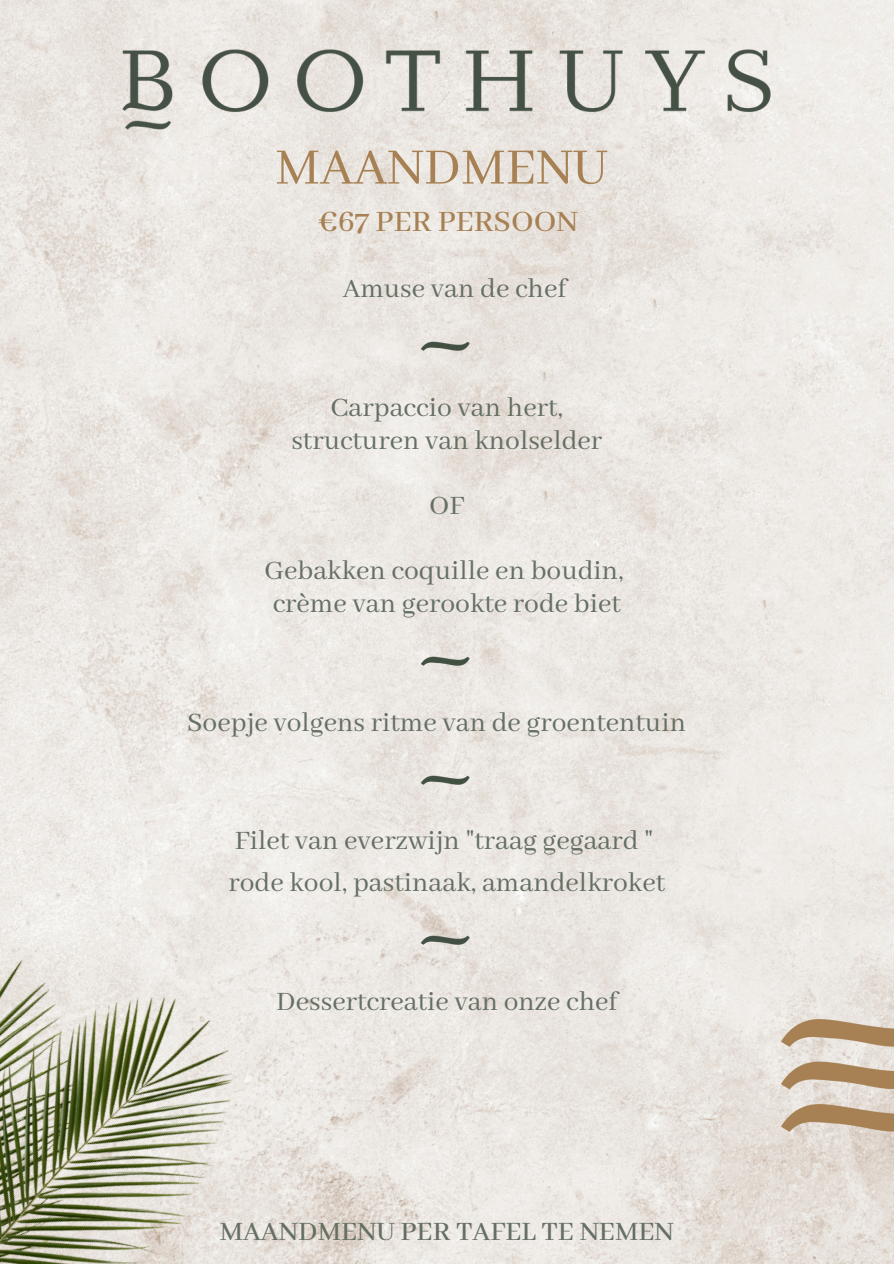
<style>
.page{position:relative;width:894px;height:1264px;background:#fff}
.page>*{position:absolute;margin:0;border:0;box-sizing:border-box;transform-origin:0 0}
.t1{font:56.1px "Abhaya Libre";color:#a78154}
.t2{font:500 33px "Abhaya Libre";color:#a78154}
.t3{font:29.55px "Abhaya Libre";color:#656f63}
.t4{font:500 29.55px "Abhaya Libre";color:#656f63}
</style>
<div class="page">
<img style="left:0;top:0;width:893px;height:1263px">
<img style="left:0;top:791px;width:374px;height:472px">
<img style="left:781px;top:1019px;width:112px;height:112px">
<img style="left:112px;top:38px;width:669px;height:103px">
<img style="left:418px;top:337px;width:57px;height:24px">
<img style="left:418px;top:652px;width:57px;height:24px">
<img style="left:418px;top:771px;width:57px;height:24px">
<img style="left:418px;top:931px;width:57px;height:24px">
<p class="t1" style="left:275px;top:136px;width:333px">MAANDMENU</p>
<p class="t2" style="left:318px;top:203px;width:261px">€67 PER PERSOON</p>
<p class="t3" style="left:342px;top:272px;width:225px">Amuse van de chef</p>
<h1 class="t3" style="left:330px;top:391px;width:234px">Carpaccio van hert,</h1>
<h2 class="t3" style="left:291px;top:424px;width:312px">structuren van knolselder</h2>
<p class="t3" style="left:429px;top:489px;width:37px">OF</p>
<p class="t3" style="left:264px;top:554px;width:361px">Gebakken coquille en boudin,</p>
<p class="t3" style="left:272px;top:587px;width:349px">crème van gerookte rode biet</p>
<p class="t3" style="left:187px;top:705px;width:500px">Soepje volgens ritme van de groententuin</p>
<h4 class="t3" style="left:235px;top:824px;width:419px">Filet van everzwijn "traag gegaard "</h4>
<p class="t3" style="left:228px;top:866px;width:438px">rode kool, pastinaak, amandelkroket</p>
<p class="t3" style="left:276px;top:984px;width:342px">Dessertcreatie van onze chef</p>
<p class="t4" style="left:220px;top:1215px;width:455px">MAANDMENU PER TAFEL TE NEMEN</p>
</div>
